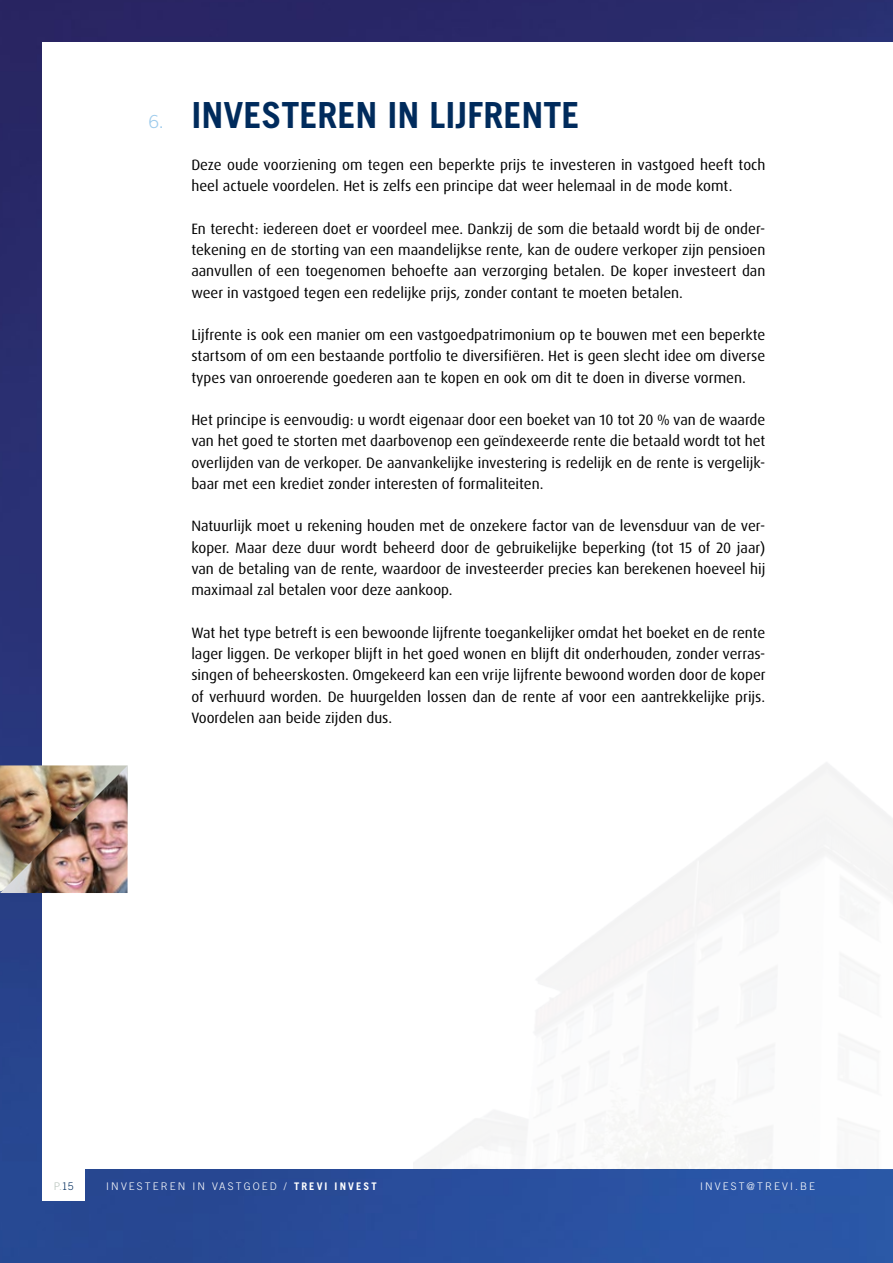
<style>
.page{position:relative;width:893px;height:1263px;background:#fff}
.page>*{position:absolute;margin:0;border:0;box-sizing:border-box;transform-origin:0 0}
.t1{font:700 36px "Trade Gothic";color:#002b5c}
.t2{font:15px/21.3px "Dax OT";color:#000;text-align:justify}
.t3{font:300 10.5px "Trade Gothic";letter-spacing:.2em;color:#fff}
.t4{font:300 10.5px "Trade Gothic";color:#b8c4bc}
.s1{font-weight:300;font-size:18px;color:#9dcbec}
.s2{color:#002b5c}
.s3{font-weight:700}
</style>
<div class="page">
<img style="left:0;top:0;width:893px;height:1263px">
<div style="left:43px;top:43px;width:850px;height:1126px;background:#fff"></div>
<div style="left:43px;top:1137px;width:42px;height:64px;background:#fff"></div>
<img style="left:0;top:765px;width:128px;height:128px">
<h1 class="t1" style="left:149px;top:93px;width:432px"><span class="s1">6.</span> INVESTEREN IN LIJFRENTE</h1>
<p class="t2" style="left:191px;top:154px;width:576px">Deze oude voorziening om tegen een beperkte prijs te investeren in vastgoed heeft toch heel actuele voordelen. Het is zelfs een principe dat weer helemaal in de mode komt.</p>
<p class="t2" style="left:191px;top:218px;width:576px">En terecht: iedereen doet er voordeel mee. Dankzij de som die betaald wordt bij de onder&shy;tekening en de storting van een maandelijkse rente, kan de oudere verkoper zijn pensioen aanvullen of een toegenomen behoefte aan verzorging betalen. De koper investeert dan weer in vastgoed tegen een redelijke prijs, zonder contant te moeten betalen.</p>
<p class="t2" style="left:191px;top:324px;width:576px">Lijfrente is ook een manier om een vastgoedpatrimonium op te bouwen met een beperkte startsom of om een bestaande portfolio te diversifiëren. Het is geen slecht idee om diverse types van onroerende goederen aan te kopen en ook om dit te doen in diverse vormen.</p>
<p class="t2" style="left:191px;top:409px;width:576px">Het principe is eenvoudig: u wordt eigenaar door een boeket van 10 tot 20 % van de waarde van het goed te storten met daarbovenop een geïndexeerde rente die betaald wordt tot het overlijden van de verkoper. De aanvankelijke investering is redelijk en de rente is vergelijk&shy;baar met een krediet zonder interesten of formaliteiten.</p>
<p class="t2" style="left:191px;top:516px;width:576px">Natuurlijk moet u rekening houden met de onzekere factor van de levensduur van de ver&shy;koper. Maar deze duur wordt beheerd door de gebruikelijke beperking (tot 15 of 20 jaar) van de betaling van de rente, waardoor de investeerder precies kan berekenen hoeveel hij maximaal zal betalen voor deze aankoop.</p>
<p class="t2" style="left:191px;top:622px;width:576px">Wat het type betreft is een bewoonde lijfrente toegankelijker omdat het boeket en de rente lager liggen. De verkoper blijft in het goed wonen en blijft dit onderhouden, zonder verras&shy;singen of beheerskosten. Omgekeerd kan een vrije lijfrente bewoond worden door de koper of verhuurd worden. De huurgelden lossen dan de rente af voor een aantrekkelijke prijs.<br>Voordelen aan beide zijden dus.</p>
<p class="t4" style="left:54px;top:1180px;width:21px">P.<span class="s2">15</span></p>
<p class="t3" style="left:106px;top:1180px;width:272px">INVESTEREN IN VASTGOED / <span class="s3">TREVI INVEST</span></p>
<p class="t3" style="left:700px;top:1180px;width:9px">INVEST</p>
<p class="t3" style="left:747px;top:1180px;width:19px">@TREVI</p>
<p class="t3" style="left:795px;top:1180px;width:20px">.BE</p>
</div>
